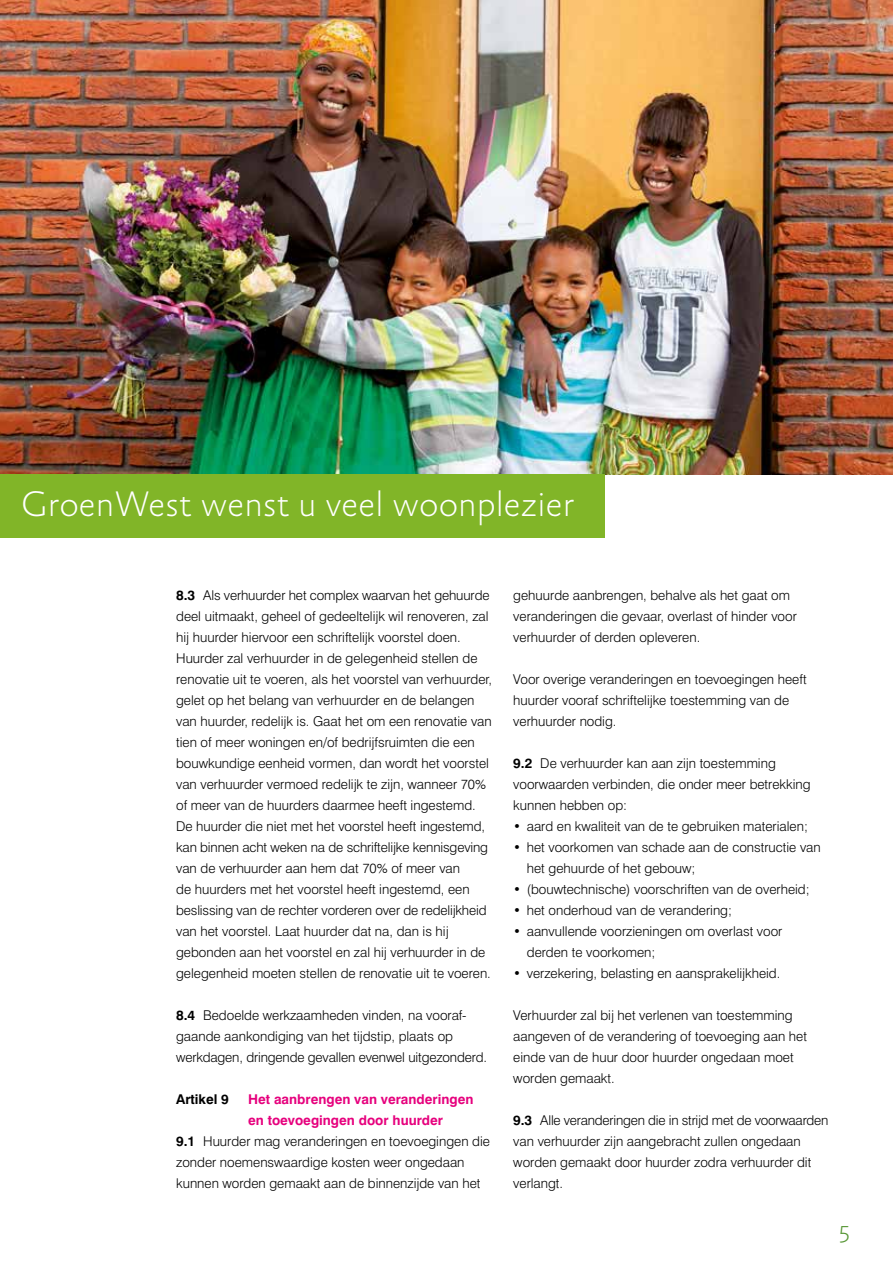
<style>
.page{position:relative;width:893px;height:1263px;background:#fff}
.page>*{position:absolute;margin:0;border:0;box-sizing:border-box;transform-origin:0 0}
.t1{font:100 36px "Absara Sans OT";color:#fff}
.t2{font:100 24px "Absara Sans OT";color:#569634}
.t3{font:300 13.5px/21px "Swiss 721 BT";color:#000}
.t4{font:700 13.5px "Swiss 721 BT";color:#e6007d}
.t5{font:700 13.5px "Swiss 721 BT";color:#000}
.s1{font-weight:700}
</style>
<div class="page">
<img style="left:0;top:0;width:893px;height:474px">
<div style="left:0;top:474px;width:604px;height:63px;background:#81b528"></div>
<h1 class="t1" style="left:21px;top:486px;width:554px">GroenWest wenst u veel woonplezier</h1>
<p class="t3" style="left:176px;top:585px;width:317px"><span class="s1">8.3</span> Als verhuurder het complex waarvan het gehuurde deel uitmaakt, geheel of gedeeltelijk wil renoveren, zal hij huurder hiervoor een schriftelijk voorstel doen.<br>Huurder zal verhuurder in de gelegenheid stellen de renovatie uit te voeren, als het voorstel van verhuurder, gelet op het belang van verhuurder en de belangen van huurder, redelijk is. Gaat het om een renovatie van tien of meer woningen en/of bedrijfsruimten die een bouwkundige eenheid vormen, dan wordt het voorstel van verhuurder vermoed redelijk te zijn, wanneer 70% of meer van de huurders daarmee heeft ingestemd.<br>De huurder die niet met het voorstel heeft ingestemd, kan binnen acht weken na de schriftelijke kennisgeving van de verhuurder aan hem dat 70% of meer van<br>de huurders met het voorstel heeft ingestemd, een beslissing van de rechter vorderen over de redelijkheid van het voorstel. Laat huurder dat na, dan is hij gebonden aan het voorstel en zal hij verhuurder in de gelegenheid moeten stellen de renovatie uit te voeren.</p>
<p class="t3" style="left:176px;top:1005px;width:312px"><span class="s1">8.4</span> Bedoelde werkzaamheden vinden, na vooraf&shy;gaande aankondiging van het tijdstip, plaats op werkdagen, dringende gevallen evenwel uitgezonderd.</p>
<p class="t5" style="left:176px;top:1091px;width:54px">Artikel 9</p>
<p class="t4" style="left:248px;top:1091px;width:227px">Het aanbrengen van veranderingen</p>
<p class="t4" style="left:248px;top:1112px;width:196px">en toevoegingen door huurder</p>
<p class="t3" style="left:176px;top:1131px;width:315px"><span class="s1">9.1</span> Huurder mag veranderingen en toevoegingen die</p>
<p class="t3" style="left:176px;top:1152px;width:290px">zonder noemenswaardige kosten weer ongedaan</p>
<p class="t3" style="left:176px;top:1173px;width:306px">kunnen worden gemaakt aan de binnenzijde van het</p>
<p class="t3" style="left:513px;top:585px;width:285px">gehuurde aanbrengen, behalve als het gaat om veranderingen die gevaar, overlast of hinder voor verhuurder of derden opleveren.</p>
<p class="t3" style="left:513px;top:669px;width:295px">Voor overige veranderingen en toevoegingen heeft huurder vooraf schriftelijke toestemming van de verhuurder nodig.</p>
<p class="t3" style="left:513px;top:753px;width:299px"><span class="s1">9.2</span> De verhuurder kan aan zijn toestemming voorwaarden verbinden, die onder meer betrekking kunnen hebben op:</p>
<p class="t3" style="left:513px;top:816px;width:296px">• aard en kwaliteit van de te gebruiken materialen;</p>
<p class="t3" style="left:527px;top:837px;width:295px;text-indent:-14px">• het voorkomen van schade aan de constructie van het gehuurde of het gebouw;</p>
<p class="t3" style="left:513px;top:879px;width:298px">• (bouwtechnische) voorschriften van de overheid;</p>
<p class="t3" style="left:513px;top:900px;width:220px">• het onderhoud van de verandering;</p>
<p class="t3" style="left:527px;top:921px;width:257px;text-indent:-14px">• aanvullende voorzieningen om overlast voor derden te voorkomen;</p>
<p class="t3" style="left:513px;top:963px;width:269px">• verzekering, belasting en aansprakelijkheid.</p>
<p class="t3" style="left:513px;top:1005px;width:295px">Verhuurder zal bij het verlenen van toestemming aangeven of de verandering of toevoeging aan het einde van de huur door huurder ongedaan moet worden gemaakt.</p>
<p class="t3" style="left:513px;top:1110px;width:317px"><span class="s1">9.3</span> Alle veranderingen die in strijd met de voorwaarden van verhuurder zijn aangebracht zullen ongedaan worden gemaakt door huurder zodra verhuurder dit verlangt.</p>
<h2 class="t2" style="left:838px;top:1217px;width:13px">5</h2>
</div>
